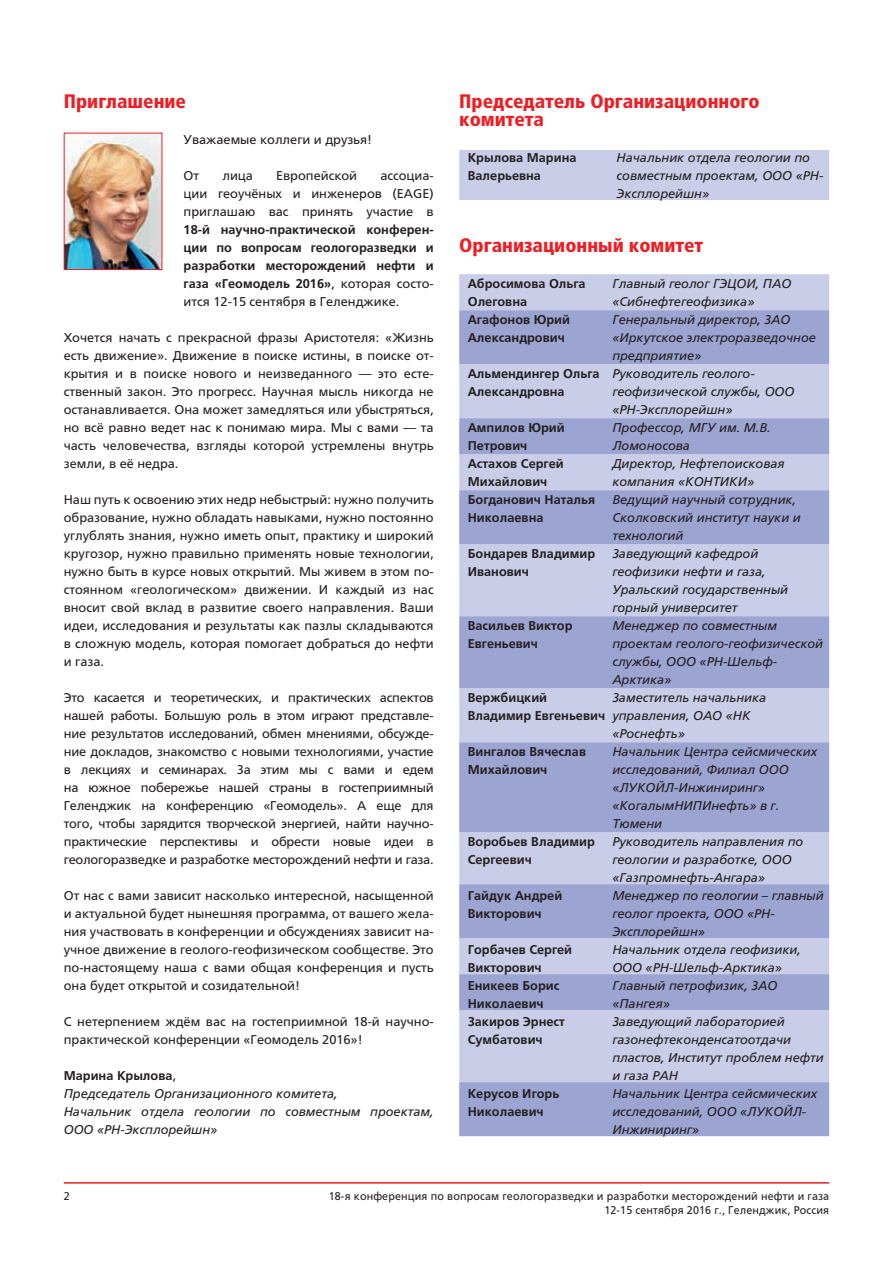
<style>
.page{position:relative;width:893px;height:1263px;background:#fff}
.page>*{position:absolute;margin:0;border:0;box-sizing:border-box;transform-origin:0 0}
._01-KOP_1_RUS{font:900 condensed 19.5px/18px "Frutiger LTCYR";color:#ee1d23}
._00-BODY_tekst_RUS{font:900 condensed 19.5px "Frutiger LTCYR";color:#ee1d23}
._00-BODY_tekst_RUS-2{font:12.75px/18px "Frutiger LTCYR";color:#231f20;text-align:justify}
._00-BODY_tekst_RUS-3{font:italic 12.75px/18px "Frutiger LTCYR";color:#231f20}
._00-BODY_tekst_RUS-4{font:700 12.75px/18px "Frutiger LTCYR";color:#231f20}
.t1{font:11.25px/13.5px "Frutiger LTCYR";letter-spacing:.015em;color:#231f20;text-align:right;scale:.95 1}
.t2{font:11.25px "Frutiger LT Std";color:#231f20;scale:.95 1}
.s1{font-weight:400}
</style>
<div class="page">
<hr style="left:64px;top:1182px;width:765px;height:1px;background:#ee1d23">
<div style="left:459px;top:150px;width:370px;height:50px;background:#c9cde7"></div>
<div style="left:459px;top:274px;width:370px;height:36px;background:#c9cde7"></div>
<svg style="left:459px;top:310px;width:370px;height:826px;background:#b0b6db"></svg>
<img style="left:66px;top:135px;width:94px;height:133px">
<p class="_01-KOP_1_RUS" style="left:64px;top:93px;width:124px">Приглашение</p>
<p class="_00-BODY_tekst_RUS-2" style="left:184px;top:131px;width:190px">Уважаемые коллеги и друзья!</p>
<p class="_00-BODY_tekst_RUS-2" style="left:184px;top:167px;width:17px">От</p>
<p class="_00-BODY_tekst_RUS-2" style="left:222px;top:167px;width:32px">лица</p>
<p class="_00-BODY_tekst_RUS-2" style="left:276px;top:167px;width:83px">Европейской</p>
<p class="_00-BODY_tekst_RUS-4" style="left:184px;top:167px;width:252px;text-align:justify;text-indent:197px"><span class="s1">ассоциа&shy;ции геоучёных и инженеров (EAGE) приглашаю вас принять участие в </span>18-й научно-практической конферен&shy;ции по вопросам геологоразведки и разработки месторождений нефти и газа «Геомодель 2016»<span class="s1">, которая состо&shy;ится 12-15 сентября в Геленджике.</span></p>
<p class="_00-BODY_tekst_RUS-2" style="left:64px;top:329px;width:371px">Хочется начать с прекрасной фразы Аристотеля: «Жизнь есть движение». Движение в поиске истины, в поиске от&shy;крытия и в поиске нового и неизведанного — это есте&shy;ственный закон. Это прогресс. Научная мысль никогда не останавливается. Она может замедляться или убыстряться, но всё равно ведет нас к понимаю мира. Мы с вами — та часть человечества, взгляды которой устремлены внутрь земли, в её недра.</p>
<p class="_00-BODY_tekst_RUS-2" style="left:64px;top:491px;width:371px">Наш путь к освоению этих недр небыстрый: нужно получить образование, нужно обладать навыками, нужно постоянно углублять знания, нужно иметь опыт, практику и широкий кругозор, нужно правильно применять новые технологии, нужно быть в курсе новых открытий. Мы живем в этом по&shy;стоянном «геологическом» движении. И каждый из нас вносит свой вклад в развитие своего направления. Ваши идеи, исследования и результаты как пазлы складываются в сложную модель, которая помогает добраться до нефти и газа.</p>
<p class="_00-BODY_tekst_RUS-2" style="left:64px;top:689px;width:371px">Это касается и теоретических, и практических аспектов нашей работы. Большую роль в этом играют представле&shy;ние результатов исследований, обмен мнениями, обсужде&shy;ние докладов, знакомство с новыми технологиями, участие в лекциях и семинарах. За этим мы с вами и едем на южное побережье нашей страны в гостеприимный Геленджик на конференцию «Геомодель». А еще для того, чтобы зарядится творческой энергией, найти научно&shy;практические перспективы и обрести новые идеи в геологоразведке и разработке месторождений нефти и газа.</p>
<p class="_00-BODY_tekst_RUS-2" style="left:64px;top:887px;width:371px">От нас с вами зависит насколько интересной, насыщенной и актуальной будет нынешняя программа, от вашего жела&shy;ния участвовать в конференции и обсуждениях зависит на&shy;учное движение в геолого-геофизическом сообществе. Это по-настоящему наша с вами общая конференция и пусть она будет открытой и созидательной!</p>
<p class="_00-BODY_tekst_RUS-2" style="left:64px;top:1013px;width:371px">С нетерпением ждём вас на гостеприимной 18-й научно&shy;практической конференции «Геомодель 2016»!</p>
<p class="_00-BODY_tekst_RUS-4" style="left:64px;top:1067px;width:114px">Марина Крылова<span class="s1">,</span></p>
<p class="_00-BODY_tekst_RUS-3" style="left:64px;top:1085px;width:275px">Председатель Организационного комитета,</p>
<p class="_00-BODY_tekst_RUS-3" style="left:64px;top:1103px;width:371px">Начальник отдела геологии по совместным проектам,<br>ООО «РН-Эксплорейшн»</p>
<p class="_01-KOP_1_RUS" style="left:459px;top:93px;width:302px">Председатель Организационного комитета</p>
<p class="_00-BODY_tekst_RUS-4" style="left:468px;top:149px;width:110px">Крылова Марина<br>Валерьевна</p>
<p class="_00-BODY_tekst_RUS-3" style="left:617px;top:149px;width:208px">Начальник отдела геологии по совместным проектам, ООО «РН-<br>Эксплорейшн»</p>
<p class="_00-BODY_tekst_RUS" style="left:459px;top:234px;width:245px">Организационный комитет</p>
<p class="_00-BODY_tekst_RUS-4" style="left:468px;top:275px;width:119px">Абросимова Ольга<br>Олеговна</p>
<p class="_00-BODY_tekst_RUS-3" style="left:612px;top:275px;width:180px">Главный геолог ГЭЦОИ, ПАО «Сибнефтегеофизика»</p>
<p class="_00-BODY_tekst_RUS-4" style="left:468px;top:311px;width:104px">Агафонов Юрий<br>Александрович</p>
<p class="_00-BODY_tekst_RUS-3" style="left:612px;top:311px;width:205px">Генеральный директор, ЗАО «Иркутское электроразведочное предприятие»</p>
<p class="_00-BODY_tekst_RUS-4" style="left:468px;top:365px;width:133px">Альмендингер Ольга<br>Александровна</p>
<p class="_00-BODY_tekst_RUS-3" style="left:612px;top:365px;width:184px">Руководитель геолого&shy;геофизической службы, ООО «РН-Эксплорейшн»</p>
<p class="_00-BODY_tekst_RUS-4" style="left:468px;top:419px;width:99px">Ампилов Юрий<br>Петрович</p>
<p class="_00-BODY_tekst_RUS-3" style="left:612px;top:419px;width:160px">Профессор, МГУ им. М.В.<br>Ломоносова</p>
<p class="_00-BODY_tekst_RUS-4" style="left:468px;top:455px;width:97px">Астахов Сергей<br>Михайлович</p>
<p class="_00-BODY_tekst_RUS-3" style="left:612px;top:455px;width:174px">Директор, Нефтепоисковая компания «КОНТИКИ»</p>
<p class="_00-BODY_tekst_RUS-4" style="left:468px;top:491px;width:129px">Богданович Наталья<br>Николаевна</p>
<p class="_00-BODY_tekst_RUS-3" style="left:612px;top:491px;width:190px">Ведущий научный сотрудник,<br>Сколковский институт науки и технологий</p>
<p class="_00-BODY_tekst_RUS-4" style="left:468px;top:545px;width:129px">Бондарев Владимир<br>Иванович</p>
<p class="_00-BODY_tekst_RUS-3" style="left:612px;top:545px;width:177px">Заведующий кафедрой геофизики нефти и газа,<br>Уральский государственный горный университет</p>
<p class="_00-BODY_tekst_RUS-4" style="left:468px;top:617px;width:106px">Васильев Виктор<br>Евгеньевич</p>
<p class="_00-BODY_tekst_RUS-3" style="left:612px;top:617px;width:212px">Менеджер по совместным проектам геолого-геофизической службы, ООО «РН-Шельф-<br>Арктика»</p>
<p class="_00-BODY_tekst_RUS-4" style="left:468px;top:689px;width:139px">Вержбицкий<br>Владимир Евгеньевич</p>
<p class="_00-BODY_tekst_RUS-3" style="left:612px;top:689px;width:155px">Заместитель начальника управления, ОАО «НК «Роснефть»</p>
<p class="_00-BODY_tekst_RUS-4" style="left:468px;top:743px;width:120px">Вингалов Вячеслав<br>Михайлович</p>
<p class="_00-BODY_tekst_RUS-3" style="left:612px;top:743px;width:206px">Начальник Центра сейсмических исследований, Филиал ООО «ЛУКОЙЛ-Инжиниринг» «КогалымНИПИнефть» в г.<br>Тюмени</p>
<p class="_00-BODY_tekst_RUS-4" style="left:468px;top:833px;width:129px">Воробьев Владимир<br>Сергеевич</p>
<p class="_00-BODY_tekst_RUS-3" style="left:612px;top:833px;width:193px">Руководитель направления по геологии и разработке, ООО «Газпромнефть-Ангара»</p>
<p class="_00-BODY_tekst_RUS-4" style="left:468px;top:887px;width:96px">Гайдук Андрей<br>Викторович</p>
<p class="_00-BODY_tekst_RUS-3" style="left:612px;top:887px;width:213px">Менеджер по геологии – главный геолог проекта, ООО «РН-<br>Эксплорейшн»</p>
<p class="_00-BODY_tekst_RUS-4" style="left:468px;top:941px;width:106px">Горбачев Сергей<br>Викторович</p>
<p class="_00-BODY_tekst_RUS-3" style="left:612px;top:941px;width:190px">Начальник отдела геофизики,<br>ООО «РН-Шельф-Арктика»</p>
<p class="_00-BODY_tekst_RUS-4" style="left:468px;top:977px;width:93px">Еникеев Борис<br>Николаевич</p>
<p class="_00-BODY_tekst_RUS-3" style="left:612px;top:977px;width:166px">Главный петрофизик, ЗАО «Пангея»</p>
<p class="_00-BODY_tekst_RUS-4" style="left:468px;top:1013px;width:99px">Закиров Эрнест<br>Сумбатович</p>
<p class="_00-BODY_tekst_RUS-3" style="left:612px;top:1013px;width:213px">Заведующий лабораторией газонефтеконденсатоотдачи пластов, Институт проблем нефти и газа РАН</p>
<p class="_00-BODY_tekst_RUS-4" style="left:468px;top:1085px;width:93px">Керусов Игорь<br>Николаевич</p>
<p class="_00-BODY_tekst_RUS-3" style="left:612px;top:1085px;width:206px">Начальник Центра сейсмических исследований, ООО «ЛУКОЙЛ-<br>Инжиниринг»</p>
<p class="t2" style="left:64px;top:1190px;width:8px">2</p>
<p class="t1" style="left:329px;top:1189px;width:528px">18-я конференция по вопросам геологоразведки и разработки месторождений нефти и газа<br>12-15 сентября 2016 г., Геленджик, Россия</p>
</div>
